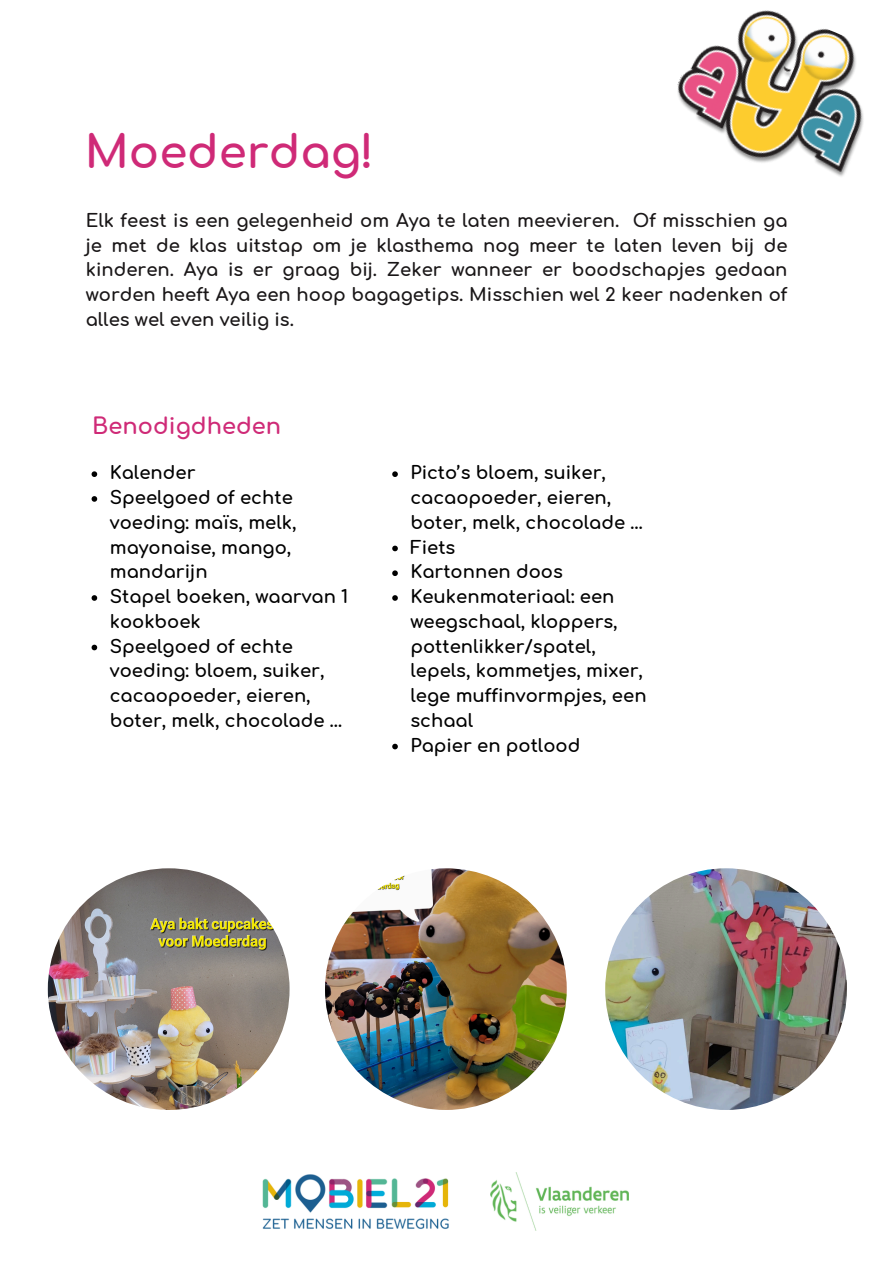
<style>
.page{position:relative;width:894px;height:1264px;background:#fff}
.page>*{position:absolute;margin:0;border:0;box-sizing:border-box;transform-origin:0 0}
.t1{font:700 45px "Comfortaa";color:#cf2a77}
.t2{font:700 22.5px "Comfortaa";color:#cf2a77}
.t3{font:700 18px/24.8px "Comfortaa";color:#000}
.t4{font:700 18px/24.8px "Comfortaa";color:#191617;text-align:justify}
</style>
<div class="page">
<img style="left:262px;top:1172px;width:367px;height:58px">
<img style="left:677px;top:10px;width:187px;height:167px">
<img style="left:48px;top:868px;width:241px;height:241px;border-radius:50%">
<img style="left:605px;top:868px;width:241px;height:241px;border-radius:50%">
<img style="left:325px;top:868px;width:241px;height:241px;border-radius:50%">
<svg style="left:91px;top:471px;width:6px;height:6px"></svg>
<svg style="left:91px;top:496px;width:6px;height:6px"></svg>
<svg style="left:91px;top:595px;width:6px;height:6px"></svg>
<svg style="left:91px;top:644px;width:6px;height:6px"></svg>
<svg style="left:392px;top:471px;width:6px;height:6px"></svg>
<svg style="left:392px;top:545px;width:6px;height:6px"></svg>
<svg style="left:392px;top:570px;width:6px;height:6px"></svg>
<svg style="left:392px;top:595px;width:6px;height:6px"></svg>
<svg style="left:392px;top:743px;width:6px;height:6px"></svg>
<p class="t1" style="left:85px;top:128px;width:291px">Moederdag!</p>
<p class="t4" style="left:86px;top:209px;width:703px">Elk feest is een gelegenheid om Aya te laten meevieren. Of misschien ga je met de klas uitstap om je klasthema nog meer te laten leven bij de kinderen. Aya is er graag bij. Zeker wanneer er boodschapjes gedaan worden heeft Aya een hoop bagagetips. Misschien wel 2 keer nadenken of alles wel even veilig is.</p>
<p class="t2" style="left:92px;top:414px;width:190px">Benodigdheden</p>
<p class="t3" style="left:110px;top:461px;width:87px">Kalender</p>
<p class="t3" style="left:110px;top:486px;width:188px">Speelgoed of echte voeding: maïs, melk, mayonaise, mango, mandarijn</p>
<p class="t3" style="left:110px;top:585px;width:240px">Stapel boeken, waarvan 1 kookboek</p>
<p class="t3" style="left:110px;top:634px;width:234px">Speelgoed of echte voeding: bloem, suiker, cacaopoeder, eieren, boter, melk, chocolade …</p>
<p class="t3" style="left:410px;top:461px;width:234px">Picto’s bloem, suiker, cacaopoeder, eieren, boter, melk, chocolade …</p>
<p class="t3" style="left:410px;top:535px;width:46px">Fiets</p>
<p class="t3" style="left:410px;top:560px;width:154px">Kartonnen doos</p>
<p class="t3" style="left:410px;top:585px;width:237px">Keukenmateriaal: een weegschaal, kloppers, pottenlikker/spatel, lepels, kommetjes, mixer, lege muffinvormpjes, een schaal</p>
<p class="t3" style="left:410px;top:733px;width:171px">Papier en potlood</p>
</div>
